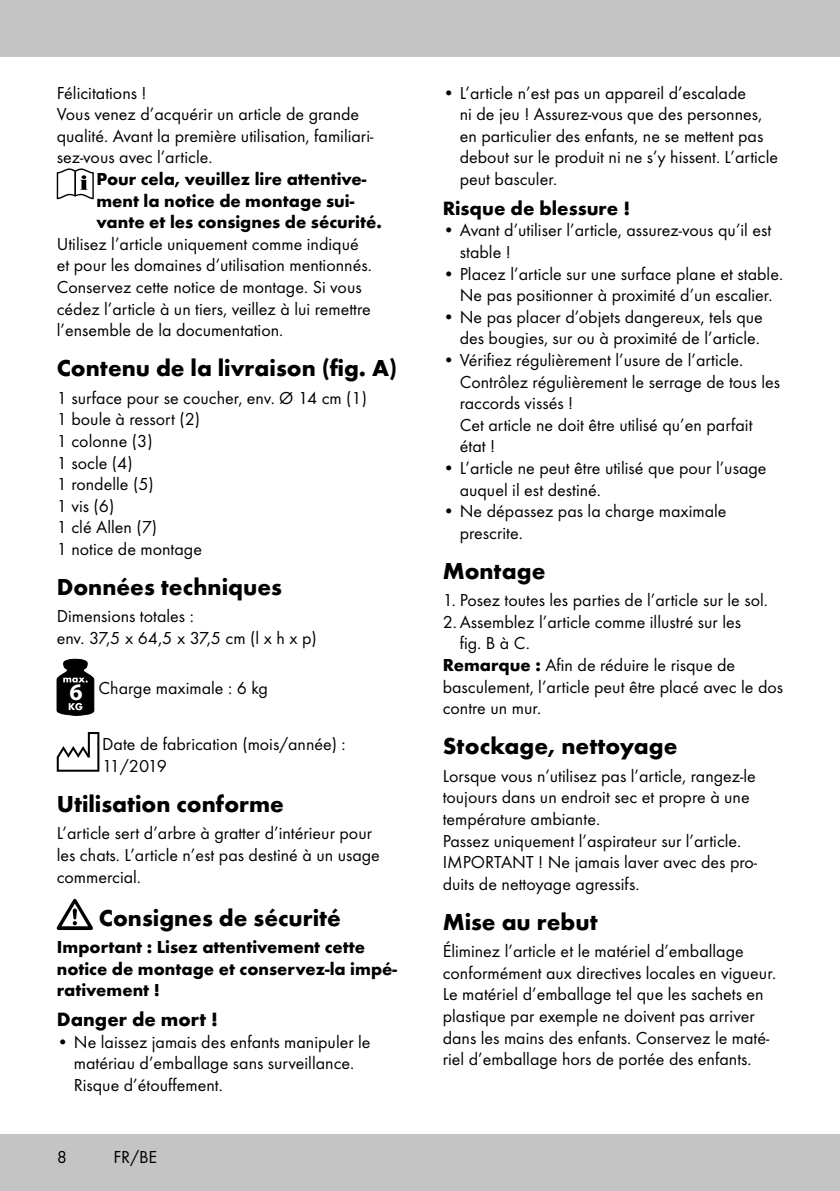
<style>
.page{position:relative;width:840px;height:1191px;background:#fff}
.page>*{position:absolute;margin:0;border:0;box-sizing:border-box;transform-origin:0 0}
.t1{font:700 24px "Futura TOT";color:#000}
.t2{font:700 20px "Futura TOT";color:#000}
.t3{font:18px/21.6px "Futura TOT Boo";color:#000}
.t4{font:700 18px/21.6px "Futura TOT";color:#000}
.s1{font-family:"Myriad Pro";font-weight:700;font-size:23.8px;color:#fff}
.s2{font-family:"Futura TOT";font-weight:700}
</style>
<div class="page">
<div style="left:0;top:1134px;width:839px;height:57px;background:#c5c4c4"></div>
<div style="left:0;top:0;width:839px;height:57px;background:#c5c4c4"></div>
<svg style="left:57px;top:168px;width:37px;height:31px"></svg>
<svg style="left:57px;top:659px;width:37px;height:56px;background:#313131"></svg>
<svg style="left:57px;top:732px;width:42px;height:39px"></svg>
<svg style="left:57px;top:899px;width:36px;height:31px"></svg>
<p class="t3" style="left:57px;top:82px;width:318px">Félicitations !<br>Vous venez d’acquérir un article de grande qualité. Avant la première utilisation, familiari&shy;sez-vous avec l’article.</p>
<p class="t4" style="left:96px;top:168px;width:287px">Pour cela, veuillez lire attentive&shy;ment la notice de montage sui&shy;vante et les consignes de sécurité.</p>
<p class="t3" style="left:57px;top:233px;width:316px">Utilisez l’article uniquement comme indiqué et pour les domaines d’utilisation mentionnés.<br>Conservez cette notice de montage. Si vous cédez l’article à un tiers, veillez à lui remettre l’ensemble de la documentation.</p>
<h1 class="t1" style="left:57px;top:353px;width:342px">Contenu de la livraison (fig. A)</h1>
<p class="t3" style="left:57px;top:387px;width:312px">1 surface pour se coucher, env. Ø 14 cm (1)<br>1 boule à ressort (2)<br>1 colonne (3)<br>1 socle (4)<br>1 rondelle (5)<br>1 vis (6)<br>1 clé Allen (7)<br>1 notice de montage</p>
<h1 class="t1" style="left:57px;top:572px;width:227px">Données techniques</h1>
<p class="t3" style="left:57px;top:605px;width:261px">Dimensions totales :<br>env. 37,5 x 64,5 x 37,5 cm (l x h x p)</p>
<p class="t3" style="left:69px;top:677px;width:200px"><span class="s1">6</span> Charge maximale : 6 kg</p>
<p class="t3" style="left:102px;top:733px;width:245px">Date de fabrication (mois/année) :<br>11/2019</p>
<h1 class="t1" style="left:57px;top:789px;width:228px">Utilisation conforme</h1>
<p class="t3" style="left:57px;top:822px;width:324px">L’article sert d’arbre à gratter d’intérieur pour les chats. L’article n’est pas destiné à un usage commercial.</p>
<h1 class="t1" style="left:99px;top:903px;width:243px">Consignes de sécurité</h1>
<p class="t4" style="left:57px;top:936px;width:342px">Important : Lisez attentivement cette notice de montage et conservez-la impé&shy;rativement !</p>
<p class="t2" style="left:57px;top:1007px;width:162px">Danger de mort !</p>
<p class="t3" style="left:74px;top:1030px;width:298px;text-indent:-17px">• Ne laissez jamais des enfants manipuler le matériau d’emballage sans surveillance.<br>Risque d’étouffement.</p>
<p class="t3" style="left:57px;top:1146px;width:12px">8</p>
<p class="t3" style="left:113px;top:1146px;width:45px">FR/BE</p>
<p class="t3" style="left:459px;top:82px;width:320px;text-indent:-17px">• L’article n’est pas un appareil d’escalade<br>ni de jeu ! Assurez-vous que des personnes, en particulier des enfants, ne se mettent pas debout sur le produit ni ne s’y hissent. L’article peut basculer.</p>
<p class="t2" style="left:442px;top:196px;width:189px">Risque de blessure !</p>
<p class="t3" style="left:459px;top:219px;width:313px;text-indent:-17px">• Avant d’utiliser l’article, assurez-vous qu’il est stable !</p>
<p class="t3" style="left:442px;top:262px;width:342px;text-align:center">• Placez l’article sur une surface plane et stable.<br>Ne pas positionner à proximité d’un escalier.</p>
<p class="t3" style="left:442px;top:306px;width:321px;text-align:right">• Ne pas placer d’objets dangereux, tels que des bougies, sur ou à proximité de l’article.</p>
<p class="t3" style="left:459px;top:349px;width:322px;text-indent:-17px">• Vérifiez régulièrement l’usure de l’article.<br>Contrôlez régulièrement le serrage de tous les raccords vissés !<br>Cet article ne doit être utilisé qu’en parfait état !</p>
<p class="t3" style="left:459px;top:457px;width:308px;text-indent:-17px">• L’article ne peut être utilisé que pour l’usage auquel il est destiné.</p>
<p class="t3" style="left:459px;top:500px;width:268px;text-indent:-17px">• Ne dépassez pas la charge maximale prescrite.</p>
<h1 class="t1" style="left:442px;top:556px;width:104px">Montage</h1>
<p class="t3" style="left:442px;top:589px;width:326px">1. Posez toutes les parties de l’article sur le sol.</p>
<p class="t3" style="left:442px;top:611px;width:300px">2.Assemblez l’article comme illustré sur les</p>
<p class="t3" style="left:459px;top:632px;width:72px">fig. B à C.</p>
<p class="t3" style="left:442px;top:654px;width:294px"><span class="s2">Remarque :</span> Afin de réduire le risque de</p>
<p class="t3" style="left:442px;top:676px;width:342px">basculement, l’article peut être placé avec le dos</p>
<p class="t3" style="left:442px;top:697px;width:100px">contre un mur.</p>
<h1 class="t1" style="left:442px;top:731px;width:236px">Stockage, nettoyage</h1>
<p class="t3" style="left:442px;top:765px;width:316px">Lorsque vous n’utilisez pas l’article, rangez-le toujours dans un endroit sec et propre à une température ambiante.<br>Passez uniquement l’aspirateur sur l’article.<br>IMPORTANT ! Ne jamais laver avec des pro&shy;duits de nettoyage agressifs.</p>
<h1 class="t1" style="left:442px;top:907px;width:156px">Mise au rebut</h1>
<p class="t3" style="left:442px;top:940px;width:335px">Éliminez l’article et le matériel d’emballage conformément aux directives locales en vigueur.<br>Le matériel d’emballage tel que les sachets en plastique par exemple ne doivent pas arriver dans les mains des enfants. Conservez le maté&shy;riel d’emballage hors de portée des enfants.</p>
</div>
